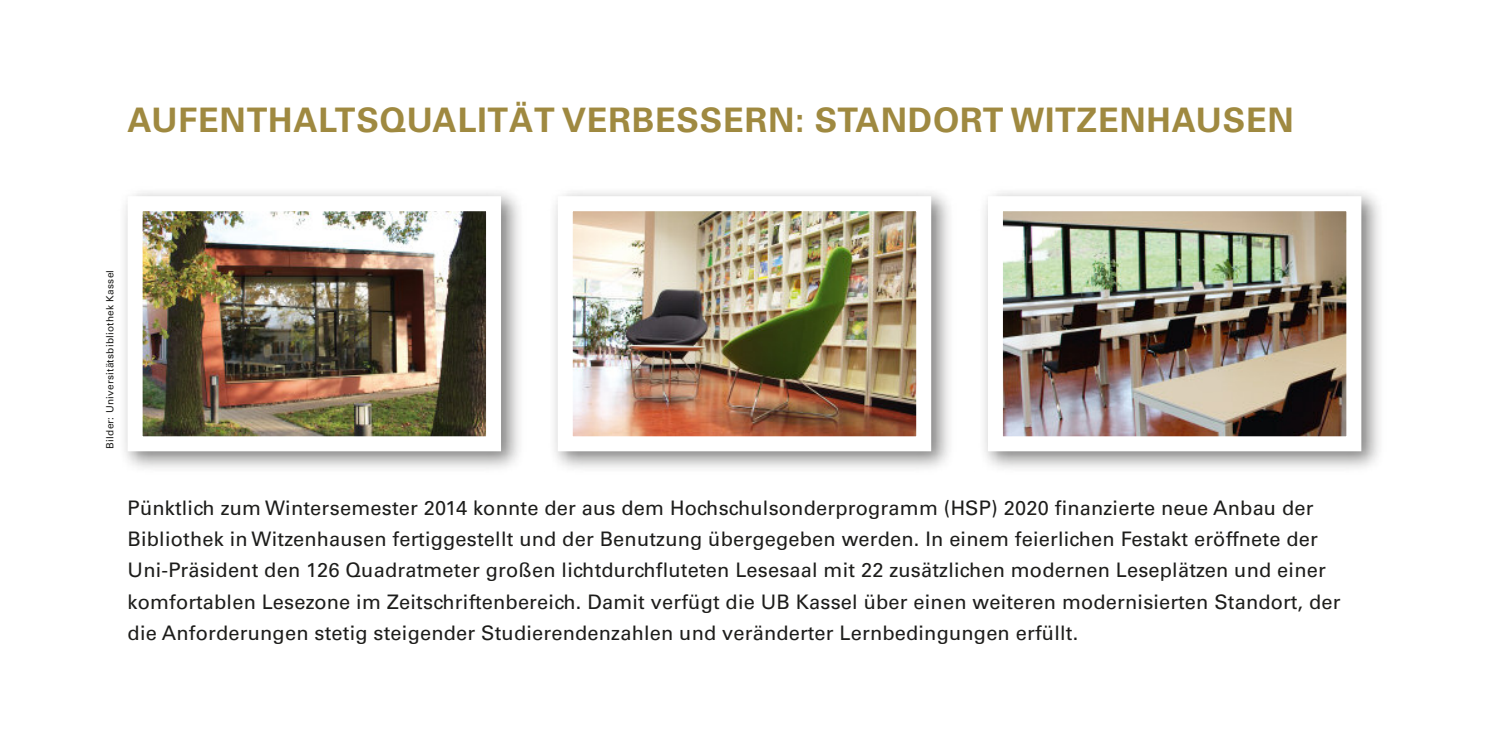
<style>
.page{position:relative;width:1489px;height:745px;background:#fff}
.page>*{position:absolute;margin:0;border:0;box-sizing:border-box;transform-origin:0 0}
.t1{font:700 33.75px "Univers LT";letter-spacing:.025em;color:#9f8940}
.t2{font:20px/31.2px "Univers LT";letter-spacing:.01em;color:#1d1d1b}
.t3{font:10px "Univers LT";letter-spacing:.025em;color:#1d1d1b}
</style>
<div class="page">
<img style="left:124px;top:192px;width:395px;height:277px">
<img style="left:144px;top:212px;width:341px;height:223px">
<img style="left:554px;top:192px;width:395px;height:277px">
<img style="left:573px;top:212px;width:342px;height:223px">
<img style="left:984px;top:192px;width:395px;height:277px">
<img style="left:1003px;top:212px;width:342px;height:223px">
<h1 class="t1" style="left:128px;top:108px;width:1167px">AUFENTHALTSQUALITÄT VERBESSERN: STANDORT WITZENHAUSEN</h1>
<p class="t3" style="left:106px;top:448px;width:180px;rotate:-90deg">Bilder: Universitätsbibliothek Kassel</p>
<p class="t2" style="left:128px;top:493px;width:1214px">Pünktlich zum Wintersemester 2014 konnte der aus dem Hochschul sonderprogramm (HSP) 2020 finanzierte neue Anbau der Bibliothek in Witzen hausen fertiggestellt und der Benutzung über gegeben werden. In einem feierlichen Festakt er öffnete der Uni-Präsident den 126 Quadratmeter großen lichtdurchfluteten Lesesaal mit 22 zusätz lichen modernen Leseplätzen und einer komfortablen Lesezone im Zeitschriftenbereich. Damit verfügt die UB Kassel über einen weiteren modernisierten Standort, der die Anforderungen stetig steigender Studierendenzahlen und veränderter Lernbedingungen erfüllt.</p>
</div>
